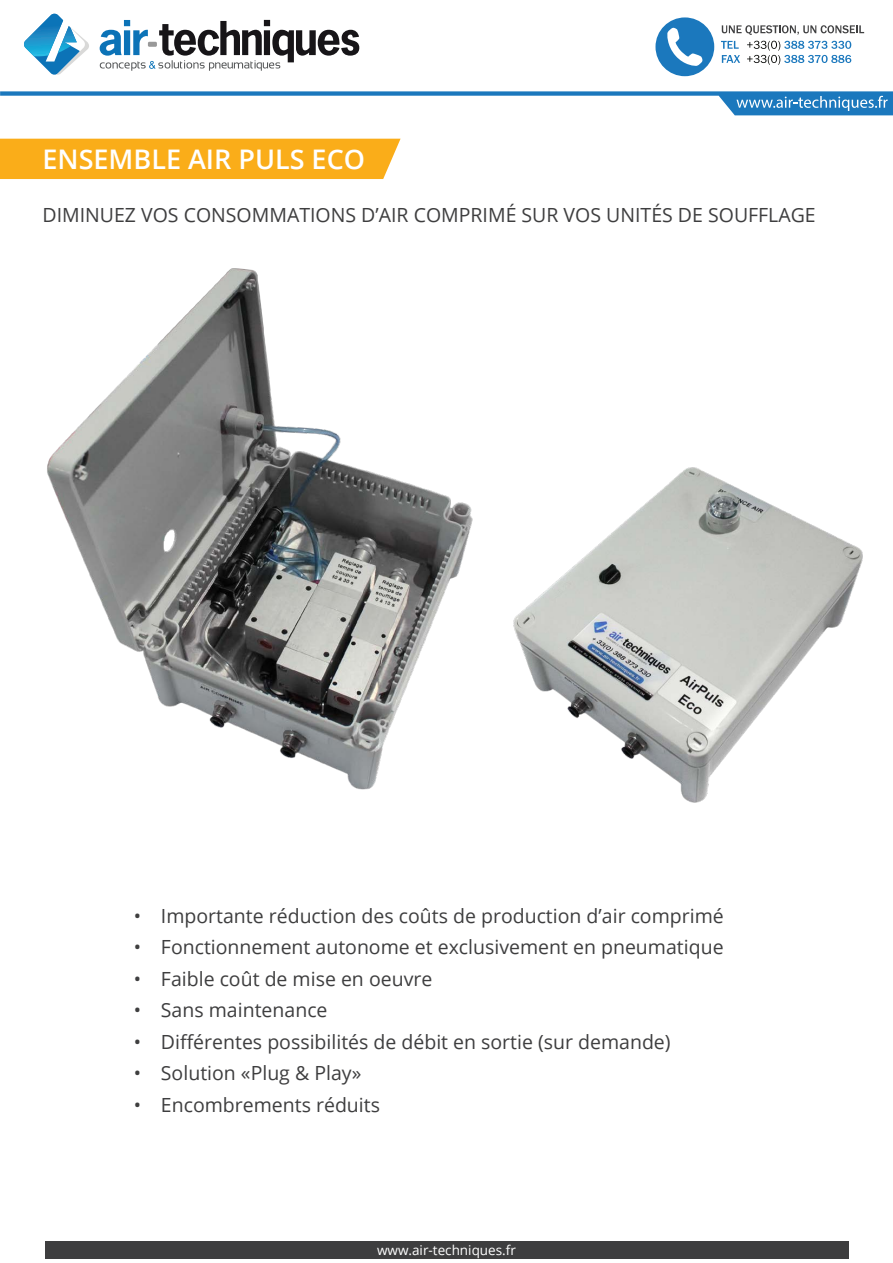
<style>
.page{position:relative;width:893px;height:1263px;background:#fff}
.page>*{position:absolute;margin:0;border:0;box-sizing:border-box;transform-origin:0 0}
.t1{font:600 27px "Open Sans";color:#fff}
.t2{font:19.5px "Open Sans";color:#3e3e3f}
.t3{font:13.5px "Open Sans";color:#fff}
</style>
<div class="page">
<svg style="left:100px;top:20px;width:259px;height:51px"></svg>
<svg style="left:24px;top:13px;width:65px;height:62px"></svg>
<svg style="left:721px;top:41px;width:18px;height:8px"></svg>
<svg style="left:722px;top:55px;width:18px;height:8px"></svg>
<svg style="left:747px;top:41px;width:104px;height:24px"></svg>
<svg style="left:722px;top:25px;width:142px;height:10px"></svg>
<div style="left:655px;top:17px;width:59px;height:59px;background:#1b78bd;border-radius:50%"></div>
<svg style="left:667px;top:28px;width:36px;height:38px"></svg>
<svg style="left:0;top:91px;width:893px;height:25px"></svg>
<div style="left:45px;top:1241px;width:803px;height:18px;background:#3e3e3f"></div>
<div style="left:0;top:139px;width:401px;height:40px;background:#faad19"></div>
<img style="left:47px;top:268px;width:426px;height:522px">
<img style="left:513px;top:467px;width:350px;height:336px">
<p class="t1" style="left:43px;top:141px;width:324px">ENSEMBLE AIR PULS ECO</p>
<p class="t2" style="left:43px;top:201px;width:775px">DIMINUEZ VOS CONSOMMATIONS D’AIR COMPRIMÉ SUR VOS UNITÉS DE SOUFFLAGE</p>
<p class="t2" style="left:134px;top:902px;width:591px">• Importante réduction des coûts de production d’air comprimé</p>
<p class="t2" style="left:134px;top:934px;width:591px">• Fonctionnement autonome et exclusivement en pneumatique</p>
<p class="t2" style="left:134px;top:965px;width:300px">• Faible coût de mise en oeuvre</p>
<p class="t2" style="left:134px;top:997px;width:195px">• Sans maintenance</p>
<p class="t2" style="left:134px;top:1028px;width:538px">• Différentes possibilités de débit en sortie (sur demande)</p>
<p class="t2" style="left:134px;top:1060px;width:229px">• Solution «Plug &amp; Play»</p>
<p class="t2" style="left:134px;top:1091px;width:248px">• Encombrements réduits</p>
<p class="t3" style="left:377px;top:1241px;width:140px">www.air-techniques.fr</p>
</div>
